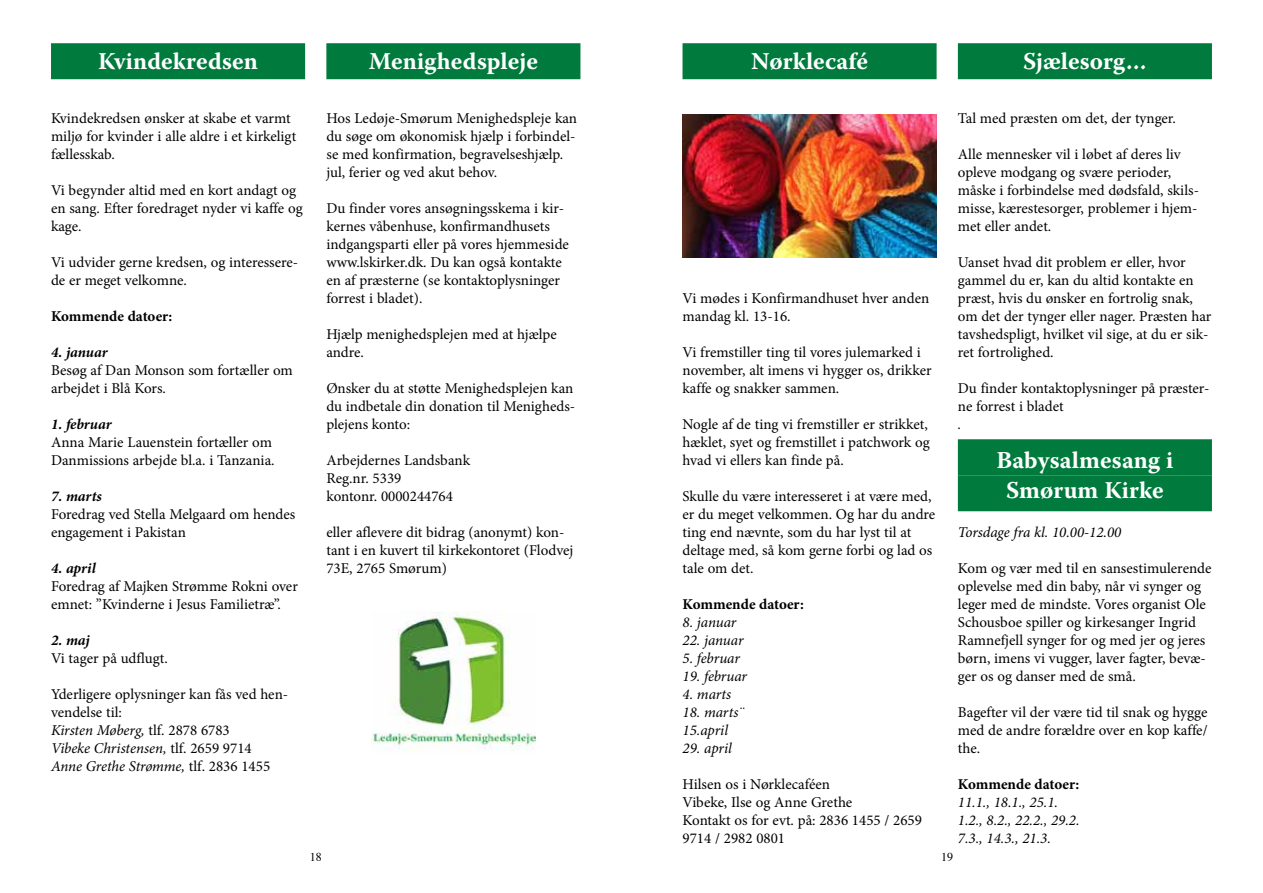
<style>
.page{position:relative;width:1263px;height:893px;background:#fff}
.page>*{position:absolute;margin:0;border:0;box-sizing:border-box;transform-origin:0 0}
.t1{font:700 24px/30px "Warnock Pro";color:#fff;text-align:center}
.t2{font:15px/18px "Minion Pro";color:#000}
.t3{font:italic 15px/18px "Minion Pro";letter-spacing:-.005em;color:#000}
.t4{font:700 15px "Minion Pro";letter-spacing:-.005em;color:#000}
.t5{font:italic 700 15px "Minion Pro";letter-spacing:-.005em;color:#000}
.t6{font:12px "Times";color:#000}
.s1{font-style:italic}
</style>
<div class="page">
<div style="left:51px;top:43px;width:254px;height:36px;background:#007b3d"></div>
<div style="left:326px;top:43px;width:254px;height:36px;background:#007b3d"></div>
<img style="left:372px;top:612px;width:163px;height:139px">
<div style="left:682px;top:43px;width:254px;height:36px;background:#007b3d"></div>
<img style="left:682px;top:114px;width:254px;height:143px">
<div style="left:958px;top:43px;width:254px;height:36px;background:#007b3d"></div>
<div style="left:958px;top:439px;width:254px;height:36px;background:#007b3d"></div>
<div style="left:958px;top:475px;width:254px;height:36px;background:#007b3d"></div>
<h1 class="t1" style="left:98px;top:46px;width:161px">Kvindekredsen</h1>
<p class="t2" style="left:51px;top:109px;width:247px">Kvindekredsen ønsker at skabe et varmt miljø for kvinder i alle aldre i et kirkeligt fællesskab.</p>
<p class="t2" style="left:51px;top:181px;width:253px">Vi begynder altid med en kort andagt og en sang. Efter foredraget nyder vi kaffe og kage.</p>
<p class="t2" style="left:51px;top:253px;width:249px">Vi udvider gerne kredsen, og interessere&shy;de er meget velkomne.</p>
<p class="t4" style="left:51px;top:306px;width:123px">Kommende datoer:</p>
<p class="t5" style="left:51px;top:342px;width:58px">4. januar</p>
<p class="t2" style="left:51px;top:361px;width:243px">Besøg af Dan Monson som fortæller om arbejdet i Blå Kors.</p>
<p class="t5" style="left:51px;top:414px;width:62px">1. februar</p>
<p class="t2" style="left:51px;top:433px;width:225px">Anna Marie Lauenstein fortæller om<br>Danmissions arbejde bl.a. i Tanzania.</p>
<p class="t5" style="left:51px;top:486px;width:52px">7. marts</p>
<p class="t2" style="left:51px;top:505px;width:246px">Foredrag ved Stella Melgaard om hendes engagement i Pakistan</p>
<p class="t5" style="left:51px;top:558px;width:46px">4. april</p>
<p class="t2" style="left:51px;top:577px;width:248px">Foredrag af Majken Strømme Rokni over emnet: ”Kvinderne i Jesus Familietræ”.</p>
<p class="t5" style="left:51px;top:630px;width:40px">2. maj</p>
<p class="t2" style="left:51px;top:649px;width:118px">Vi tager på udflugt.</p>
<p class="t2" style="left:51px;top:685px;width:239px">Yderligere oplysninger kan fås ved hen&shy;vendelse til:<br><span class="s1">Kirsten Møberg,</span> tlf. 2878 6783<br><span class="s1">Vibeke Christensen,</span> tlf. 2659 9714<br><span class="s1">Anne Grethe Strømme,</span> tlf. 2836 1455</p>
<h1 class="t1" style="left:369px;top:46px;width:171px">Menighedspleje</h1>
<p class="t2" style="left:326px;top:109px;width:252px">Hos Ledøje-Smørum Menighedspleje kan du søge om økonomisk hjælp i forbindel&shy;se med konfirmation, begravelseshjælp. jul, ferier og ved akut behov.</p>
<p class="t2" style="left:326px;top:199px;width:244px">Du finder vores ansøgningsskema i kir&shy;kernes våbenhuse, konfirmandhusets indgangsparti eller på vores hjemmeside www.lskirker.dk. Du kan også kontakte en af præsterne (se kontaktoplysninger forrest i bladet).</p>
<p class="t2" style="left:326px;top:325px;width:232px">Hjælp menighedsplejen med at hjælpe andre.</p>
<p class="t2" style="left:326px;top:379px;width:250px">Ønsker du at støtte Menighedsplejen kan du indbetale din donation til Menigheds&shy;plejens konto:</p>
<p class="t2" style="left:326px;top:451px;width:145px">Arbejdernes Landsbank<br>Reg.nr. 5339<br>kontonr. 0000244764</p>
<p class="t2" style="left:326px;top:523px;width:249px">eller aflevere dit bidrag (anonymt) kon&shy;tant i en kuvert til kirkekontoret (Flodvej<br>73E, 2765 Smørum)</p>
<h1 class="t1" style="left:751px;top:46px;width:118px">Nørklecafé</h1>
<p class="t2" style="left:682px;top:289px;width:248px">Vi mødes i Konfirmandhuset hver anden mandag kl. 13-16.</p>
<p class="t2" style="left:682px;top:343px;width:251px">Vi fremstiller ting til vores julemarked i november, alt imens vi hygger os, drikker kaffe og snakker sammen.</p>
<p class="t2" style="left:682px;top:415px;width:249px">Nogle af de ting vi fremstiller er strikket, hæklet, syet og fremstillet i patchwork og hvad vi ellers kan finde på.</p>
<p class="t2" style="left:682px;top:487px;width:254px">Skulle du være interesseret i at være med, er du meget velkommen. Og har du andre ting end nævnte, som du har lyst til at deltage med, så kom gerne forbi og lad os tale om det.</p>
<p class="t4" style="left:682px;top:594px;width:123px">Kommende datoer:</p>
<p class="t3" style="left:682px;top:613px;width:55px">8. januar</p>
<p class="t3" style="left:682px;top:631px;width:62px">22. januar</p>
<p class="t3" style="left:682px;top:649px;width:59px">5. februar</p>
<p class="t3" style="left:682px;top:667px;width:66px">19. februar</p>
<p class="t3" style="left:682px;top:685px;width:50px">4. marts</p>
<p class="t3" style="left:682px;top:703px;width:63px">18. marts¨<br>15.april</p>
<p class="t3" style="left:682px;top:739px;width:51px">29. april</p>
<p class="t2" style="left:682px;top:775px;width:241px">Hilsen os i Nørklecaféen<br>Vibeke, Ilse og Anne Grethe<br>Kontakt os for evt. på: 2836 1455 / 2659<br>9714 / 2982 0801</p>
<h1 class="t1" style="left:1023px;top:46px;width:125px">Sjælesorg…</h1>
<p class="t2" style="left:958px;top:109px;width:220px">Tal med præsten om det, der tynger.</p>
<p class="t2" style="left:958px;top:145px;width:243px">Alle mennesker vil i løbet af deres liv opleve modgang og svære perioder, måske i forbindelse med dødsfald, skils&shy;misse, kærestesorger, problemer i hjem&shy;met eller andet.</p>
<p class="t2" style="left:958px;top:253px;width:255px">Uanset hvad dit problem er eller, hvor gammel du er, kan du altid kontakte en præst, hvis du ønsker en fortrolig snak, om det der tynger eller nager. Præsten har tavshedspligt, hvilket vil sige, at du er sik&shy;ret fortrolighed.</p>
<p class="t2" style="left:958px;top:379px;width:253px">Du finder kontaktoplysninger på præster&shy;ne forrest i bladet</p>
<p class="t3" style="left:958px;top:415px;width:5px">.</p>
<h1 class="t1" style="left:996px;top:445px;width:179px">Babysalmesang i<br>Smørum Kirke</h1>
<p class="t3" style="left:958px;top:523px;width:165px">Torsdage fra kl. 10.00-12.00</p>
<p class="t2" style="left:958px;top:559px;width:255px">Kom og vær med til en sansestimulerende oplevelse med din baby, når vi synger og leger med de mindste. Vores organist Ole Schousboe spiller og kirkesanger Ingrid Ramnefjell synger for og med jer og jeres børn, imens vi vugger, laver fagter, bevæ&shy;ger os og danser med de små.</p>
<p class="t2" style="left:958px;top:703px;width:251px;text-align:justify">Bagefter vil der være tid til snak og hygge med de andre forældre over en kop kaffe/ the.</p>
<p class="t4" style="left:958px;top:774px;width:123px">Kommende datoer:</p>
<p class="t3" style="left:958px;top:793px;width:123px">11.1., 18.1., 25.1.<br>1.2., 8.2., 22.2., 29.2.<br>7.3., 14.3., 21.3.</p>
<p class="t6" style="left:310px;top:846px;width:13px">18</p>
<p class="t6" style="left:941px;top:846px;width:13px">19</p>
</div>
